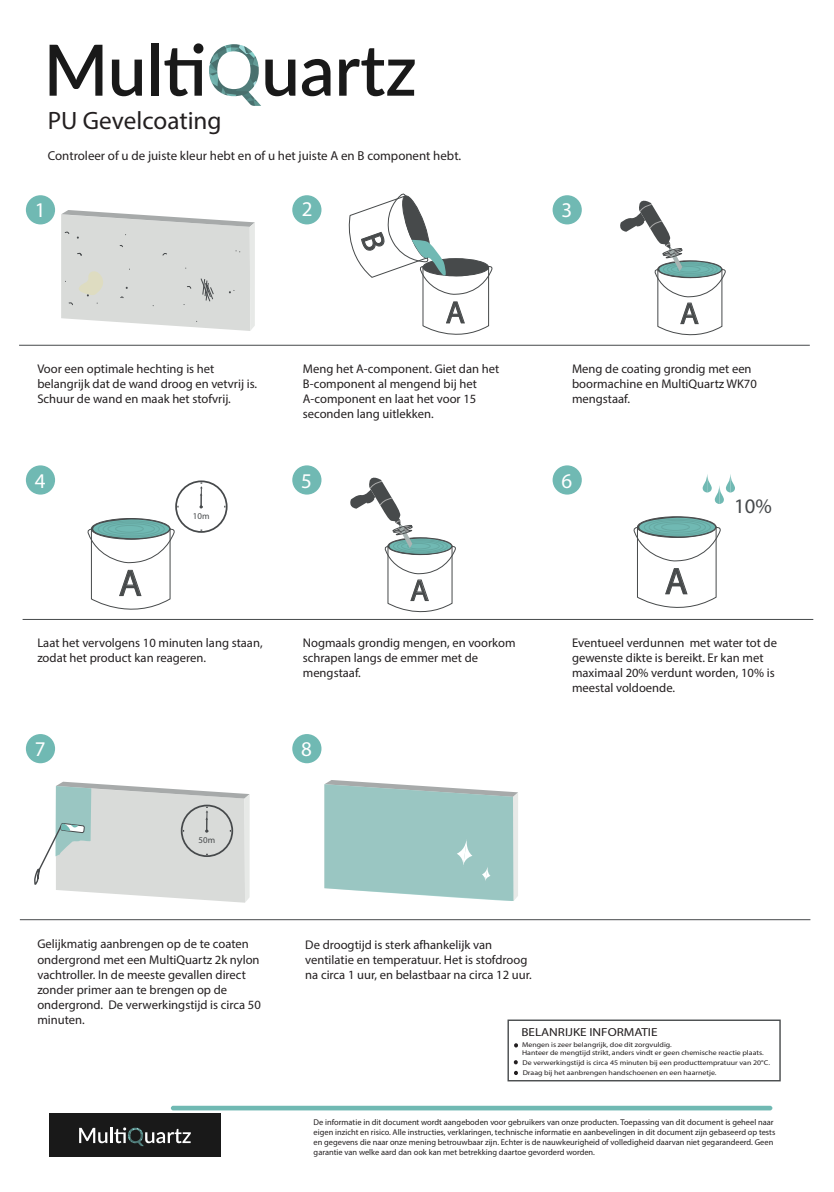
<style>
.page{position:relative;width:834px;height:1192px;background:#fff}
.page>*{position:absolute;margin:0;border:0;box-sizing:border-box;transform-origin:0 0}
.t1{font:37.45px "Myriad Pro";color:#474a4b}
.t2{font:31.25px "Myriad Pro";color:#474a4b}
.t3{font:30.52px "Myriad Pro";color:#474a4b}
.t4{font:25.2px "Myriad Pro";color:#231f20}
.t5{font:21px "Myriad Pro";color:#fff}
.t6{font:20.72px "Myriad Pro";color:#46494b}
.t7{font:12.95px "Myriad Pro";color:#231f20}
.t8{font:12.6px/15.1px "Myriad Pro";color:#231f20}
.t9{font:11.62px "Myriad Pro";color:#231f20;scale:1.13 1}
.t10{font:8.92px "Myriad Pro";color:#46494b}
.t11{font:8.4px/10.1px "Myriad Pro";color:#231f20}
.t12{font:6.96px/8.4px "Myriad Pro";color:#231f20;scale:1.13 1}
</style>
<div class="page">
<div style="left:553px;top:195px;width:29px;height:29px;background:#70b9b3;border-radius:50%"></div>
<div style="left:26px;top:465px;width:29px;height:29px;background:#70b9b3;border-radius:50%"></div>
<div style="left:292px;top:465px;width:29px;height:29px;background:#70b9b3;border-radius:50%"></div>
<div style="left:553px;top:465px;width:29px;height:29px;background:#70b9b3;border-radius:50%"></div>
<svg style="left:61px;top:210px;width:194px;height:121px"></svg>
<div style="left:26px;top:195px;width:29px;height:29px;background:#70b9b3;border-radius:50%"></div>
<div style="left:292px;top:195px;width:29px;height:29px;background:#70b9b3;border-radius:50%"></div>
<svg style="left:617px;top:200px;width:109px;height:145px"></svg>
<svg style="left:87px;top:518px;width:88px;height:92px"></svg>
<div style="left:98px;top:521px;width:66px;height:16px;border:1px solid #66a8a2;border-radius:50%"></div>
<div style="left:103px;top:522px;width:57px;height:14px;border:1px solid #66a8a2;border-radius:50%"></div>
<div style="left:108px;top:523px;width:46px;height:11px;border:1px solid #66a8a2;border-radius:50%"></div>
<div style="left:116px;top:525px;width:27px;height:7px;border:1px solid #66a8a2;border-radius:50%"></div>
<svg style="left:350px;top:477px;width:106px;height:136px"></svg>
<svg style="left:703px;top:474px;width:32px;height:30px"></svg>
<div style="left:637px;top:516px;width:79px;height:22px;border:1px solid #474a4b;border-radius:50%"></div>
<svg style="left:633px;top:517px;width:88px;height:91px"></svg>
<div style="left:644px;top:519px;width:66px;height:16px;border:1px solid #66a8a2;border-radius:50%"></div>
<div style="left:649px;top:520px;width:57px;height:14px;border:1px solid #66a8a2;border-radius:50%"></div>
<div style="left:654px;top:522px;width:46px;height:10px;border:1px solid #66a8a2;border-radius:50%"></div>
<div style="left:662px;top:523px;width:27px;height:7px;border:1px solid #66a8a2;border-radius:50%"></div>
<div style="left:507px;top:1019px;width:274px;height:62px;border:1px solid #46494b"></div>
<svg style="left:514px;top:1043px;width:4px;height:4px"></svg>
<svg style="left:513px;top:1060px;width:5px;height:4px"></svg>
<svg style="left:514px;top:1071px;width:4px;height:4px"></svg>
<hr style="left:19px;top:345px;width:791px;height:1px;background:#46494b">
<hr style="left:23px;top:619px;width:790px;height:1px;background:#46494b">
<hr style="left:20px;top:919px;width:790px;height:1px;background:#46494b">
<div style="left:175px;top:480px;width:53px;height:53px;border:2px solid #46494b;border-radius:50%"></div>
<svg style="left:200px;top:482px;width:4px;height:26px"></svg>
<svg style="left:34px;top:781px;width:216px;height:121px"></svg>
<svg style="left:50px;top:45px;width:52px;height:51px"></svg>
<svg style="left:112px;top:60px;width:30px;height:36px"></svg>
<div style="left:151px;top:43px;width:8px;height:53px;background:#191919"></div>
<svg style="left:165px;top:43px;width:38px;height:53px"></svg>
<img style="left:209px;top:44px;width:52px;height:62px">
<svg style="left:265px;top:60px;width:30px;height:36px"></svg>
<svg style="left:302px;top:59px;width:28px;height:37px"></svg>
<svg style="left:339px;top:48px;width:76px;height:48px"></svg>
<div style="left:171px;top:1105px;width:601px;height:5px;background:#70b9b3;border-radius:2px"></div>
<div style="left:49px;top:1113px;width:172px;height:43px;background:#191919"></div>
<svg style="left:79px;top:1127px;width:47px;height:16px"></svg>
<img style="left:128px;top:1127px;width:16px;height:19px">
<svg style="left:145px;top:1129px;width:46px;height:14px"></svg>
<div style="left:26px;top:734px;width:29px;height:29px;background:#70b9b3;border-radius:50%"></div>
<svg style="left:324px;top:780px;width:194px;height:121px"></svg>
<div style="left:292px;top:734px;width:29px;height:29px;background:#70b9b3;border-radius:50%"></div>
<svg style="left:343px;top:193px;width:150px;height:152px"></svg>
<h3 class="t4" style="left:48px;top:105px;width:175px">PU Gevelcoating</h3>
<p class="t7" style="left:48px;top:147px;width:415px">Controleer of u de juiste kleur hebt en of u het juiste A en B component hebt.</p>
<h3 class="t5" style="left:35px;top:197px;width:12px">1</h3>
<h3 class="t5" style="left:302px;top:196px;width:12px">2</h3>
<h3 class="t5" style="left:561px;top:197px;width:12px">3</h3>
<h2 class="t2" style="left:446px;top:293px;width:21px">A</h2>
<h3 class="t3" style="left:680px;top:294px;width:20px">A</h3>
<p class="t8" style="left:37px;top:360px;width:221px">Voor een optimale hechting is het belangrijk dat de wand droog en vetvrij is.<br>Schuur de wand en maak het stofvrij.</p>
<p class="t8" style="left:303px;top:360px;width:198px">Meng het A-component. Giet dan het<br>B-component al mengend bij het<br>A-component en laat het voor 15 seconden lang uitlekken.</p>
<p class="t8" style="left:572px;top:360px;width:186px">Meng de coating grondig met een boormachine en MultiQuartz WK70 mengstaaf.</p>
<h3 class="t5" style="left:35px;top:467px;width:12px">4</h3>
<h3 class="t5" style="left:301px;top:467px;width:12px">5</h3>
<h3 class="t5" style="left:561px;top:467px;width:12px">6</h3>
<p class="t10" style="left:193px;top:510px;width:18px">10m</p>
<h1 class="t1" style="left:119px;top:560px;width:24px">A</h1>
<h3 class="t3" style="left:410px;top:571px;width:20px">A</h3>
<h1 class="t1" style="left:665px;top:558px;width:24px">A</h1>
<h3 class="t6" style="left:734px;top:493px;width:39px">10%</h3>
<p class="t8" style="left:37px;top:635px;width:227px">Laat het vervolgens 10 minuten lang staan, zodat het product kan reageren.</p>
<p class="t8" style="left:303px;top:635px;width:214px">Nogmaals grondig mengen, en voorkom schrapen langs de emmer met de mengstaaf.</p>
<h3 class="t5" style="left:35px;top:736px;width:12px">7</h3>
<h3 class="t5" style="left:301px;top:736px;width:12px">8</h3>
<p class="t10" style="left:199px;top:835px;width:18px">50m</p>
<p class="t8" style="left:37px;top:936px;width:225px">Gelijkmatig aanbrengen op de te coaten ondergrond met een MultiQuartz 2k nylon vachtroller. In de meeste gevallen direct zonder primer aan te brengen op de ondergrond. De verwerkingstijd is circa 50 minuten.</p>
<p class="t8" style="left:305px;top:936px;width:228px">De droogtijd is sterk afhankelijk van ventilatie en temperatuur. Het is stofdroog na circa 1 uur, en belastbaar na circa 12 uur.</p>
<p class="t8" style="left:572px;top:635px;width:206px">Eventueel verdunnen met water tot de gewenste dikte is bereikt. Er kan met maximaal 20% verdunt worden, 10% is meestal voldoende.</p>
<p class="t9" style="left:521px;top:1025px;width:122px">BELANRIJKE INFORMATIE</p>
<p class="t12" style="left:523px;top:1068px;width:173px">Draag bij het aanbrengen handschoenen en een haarnetje.</p>
<p class="t12" style="left:522px;top:1040px;width:215px">Mengen is zeer belangrijk, doe dit zorgvuldig.<br>Hanteer de mengtijd strikt, anders vindt er geen chemische reactie plaats.</p>
<p class="t12" style="left:523px;top:1058px;width:220px">De verwerkingstijd is circa 45 minuten bij een producttempratuur van 20°C.</p>
<p class="t11" style="left:314px;top:1117px;width:463px">De informatie in dit document wordt aangeboden voor gebruikers van onze producten. Toepassing van dit document is geheel naar eigen inzicht en risico. Alle instructies, verklaringen, technische informatie en aanbevelingen in dit document zijn gebaseerd op tests en gegevens die naar onze mening betrouwbaar zijn. Echter is de nauwkeurigheid of volledigheid daarvan niet gegarandeerd. Geen garantie van welke aard dan ook kan met betrekking daartoe gevorderd worden.</p>
</div>
